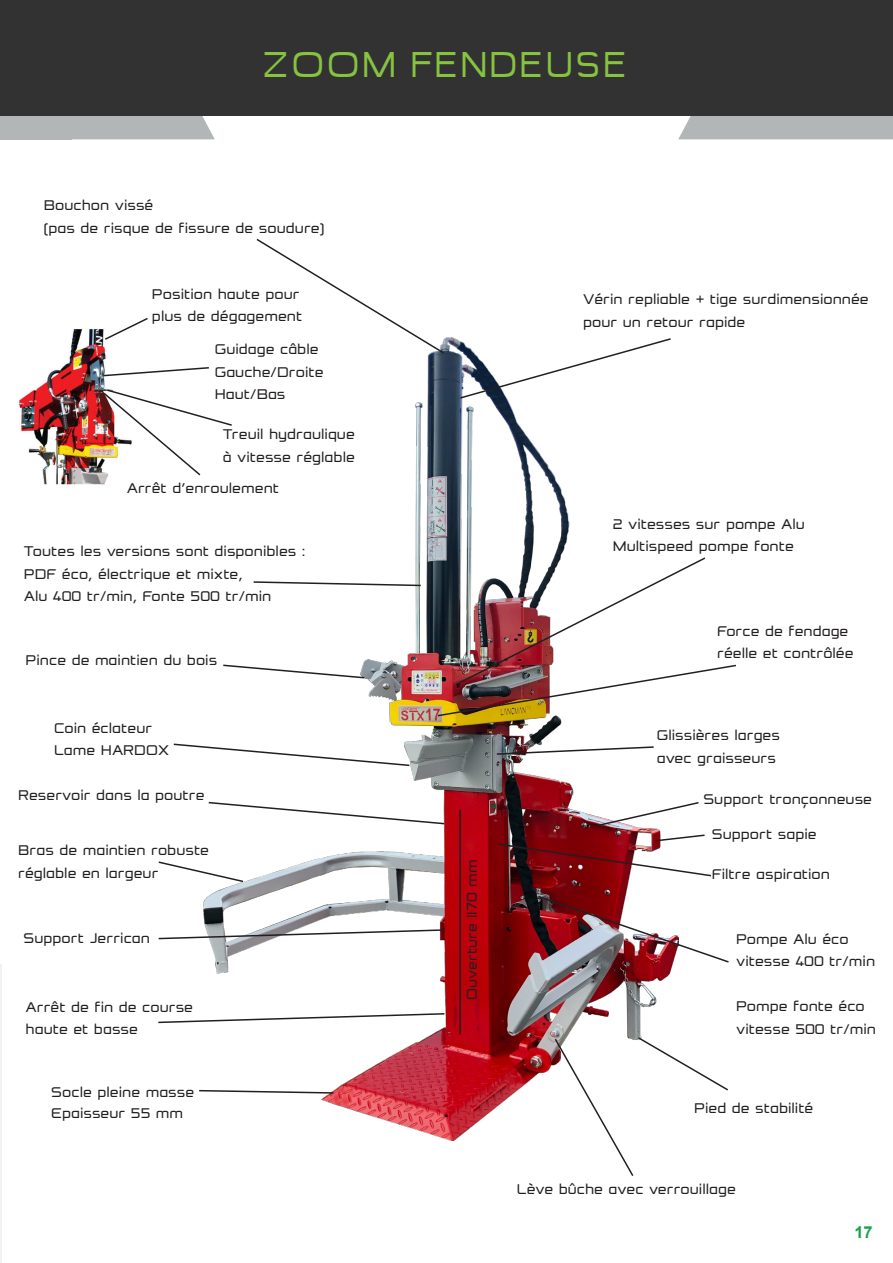
<style>
.page{position:relative;width:893px;height:1263px;background:#fff}
.page>*{position:absolute;margin:0;border:0;box-sizing:border-box;transform-origin:0 0}
.TITRE_MACHINE_VERT{font:39px "Jepanten";color:#86c43f}
.t1{font:16.5px/22.5px "Formation Sans";color:#231f20}
.t2{font:700 16.5px "Arial";color:#1aa249}
</style>
<div class="page">
<img style="left:203px;top:338px;width:470px;height:802px">
<hr style="left:0;top:964px;width:2px;height:299px;background:#231f20">
<div style="left:678px;top:116px;width:215px;height:23px;background:#b3b6b6"></div>
<div style="left:0;top:116px;width:215px;height:23px;background:#b3b6b6"></div>
<div style="left:0;top:0;width:893px;height:116px;background:#333233"></div>
<svg style="left:255px;top:238px;width:191px;height:117px"></svg>
<svg style="left:458px;top:338px;width:214px;height:62px"></svg>
<svg style="left:436px;top:556px;width:300px;height:161px"></svg>
<svg style="left:495px;top:745px;width:160px;height:11px"></svg>
<svg style="left:596px;top:801px;width:103px;height:26px"></svg>
<svg style="left:497px;top:833px;width:214px;height:44px"></svg>
<svg style="left:158px;top:1012px;width:288px;height:12px"></svg>
<svg style="left:158px;top:860px;width:87px;height:23px"></svg>
<svg style="left:207px;top:801px;width:239px;height:24px"></svg>
<svg style="left:173px;top:743px;width:238px;height:24px"></svg>
<svg style="left:222px;top:664px;width:144px;height:15px"></svg>
<svg style="left:252px;top:580px;width:170px;height:7px"></svg>
<img style="left:19px;top:329px;width:89px;height:156px">
<img style="left:536px;top:894px;width:193px;height:70px">
<svg style="left:199px;top:1089px;width:136px;height:5px"></svg>
<hr style="left:459px;top:810px;width:2px;height:224px;background:#231f20">
<svg style="left:553px;top:1036px;width:175px;height:140px"></svg>
<svg style="left:158px;top:928px;width:288px;height:12px"></svg>
<svg style="left:102px;top:388px;width:132px;height:89px"></svg>
<svg style="left:102px;top:366px;width:108px;height:11px"></svg>
<svg style="left:103px;top:318px;width:45px;height:23px"></svg>
<p class="TITRE_MACHINE_VERT" style="left:261px;top:47px;width:368px">ZOOM FENDEUSE</p>
<p class="t1" style="left:44px;top:194px;width:111px">Bouchon vissé</p>
<p class="t1" style="left:44px;top:217px;width:282px">(pas de risque de fissure de soudure)</p>
<p class="t1" style="left:152px;top:283px;width:152px">Position haute pour plus de dégagement</p>
<p class="t1" style="left:215px;top:338px;width:105px">Guidage câble</p>
<p class="t1" style="left:215px;top:361px;width:110px">Gauche/Droite</p>
<p class="t1" style="left:215px;top:383px;width:72px">Haut/Bas</p>
<p class="t1" style="left:223px;top:423px;width:134px">Treuil hydraulique</p>
<p class="t1" style="left:223px;top:446px;width:134px">à vitesse réglable</p>
<p class="t1" style="left:127px;top:477px;width:154px">Arrêt d’enroulement</p>
<p class="t1" style="left:24px;top:540px;width:283px">Toutes les versions sont disponibles :</p>
<p class="t1" style="left:24px;top:563px;width:220px">PDF éco, électrique et mixte,</p>
<p class="t1" style="left:24px;top:585px;width:249px">Alu 400 tr/min, Fonte 500 tr/min</p>
<p class="t1" style="left:26px;top:649px;width:193px">Pince de maintien du bois</p>
<p class="t1" style="left:54px;top:717px;width:100px">Coin éclateur</p>
<p class="t1" style="left:54px;top:739px;width:117px">Lame HARDOX</p>
<p class="t1" style="left:18px;top:784px;width:188px">Reservoir dans la poutre</p>
<p class="t1" style="left:18px;top:839px;width:192px">Bras de maintien robuste</p>
<p class="t1" style="left:18px;top:862px;width:142px">réglable en largeur</p>
<p class="t1" style="left:24px;top:927px;width:128px">Support Jerrican</p>
<p class="t1" style="left:26px;top:995px;width:169px">Arrêt de fin de course</p>
<p class="t1" style="left:26px;top:1018px;width:114px">haute et basse</p>
<p class="t1" style="left:51px;top:1081px;width:145px;line-height:21.1px">Socle pleine masse<br>Epaisseur 55 mm</p>
<p class="t1" style="left:583px;top:288px;width:287px">Vérin repliable + tige surdimensionnée pour un retour rapide</p>
<p class="t1" style="left:461px;top:1000px;width:142px;rotate:-90deg">Ouverture 1170 mm</p>
<p class="t1" style="left:613px;top:512px;width:194px">2 vitesses sur pompe Alu</p>
<p class="t1" style="left:613px;top:535px;width:183px">Multispeed pompe fonte</p>
<p class="t1" style="left:717px;top:620px;width:133px">Force de fendage</p>
<p class="t1" style="left:717px;top:642px;width:138px">réelle et contrôlée</p>
<p class="t1" style="left:657px;top:724px;width:125px">Glissières larges avec graisseurs</p>
<p class="t1" style="left:703px;top:788px;width:170px">Support tronçonneuse</p>
<p class="t1" style="left:712px;top:823px;width:106px">Support sapie</p>
<p class="t1" style="left:712px;top:863px;width:120px">Filtre aspiration</p>
<p class="t1" style="left:736px;top:927px;width:114px">Pompe Alu éco</p>
<p class="t1" style="left:736px;top:950px;width:141px">vitesse 400 tr/min</p>
<p class="t1" style="left:736px;top:995px;width:130px">Pompe fonte éco</p>
<p class="t1" style="left:736px;top:1017px;width:142px">vitesse 500 tr/min</p>
<p class="t1" style="left:694px;top:1096px;width:121px">Pied de stabilité</p>
<p class="t1" style="left:517px;top:1178px;width:221px">Lève bûche avec verrouillage</p>
<p class="t2" style="left:854px;top:1220px;width:20px">17</p>
</div>
